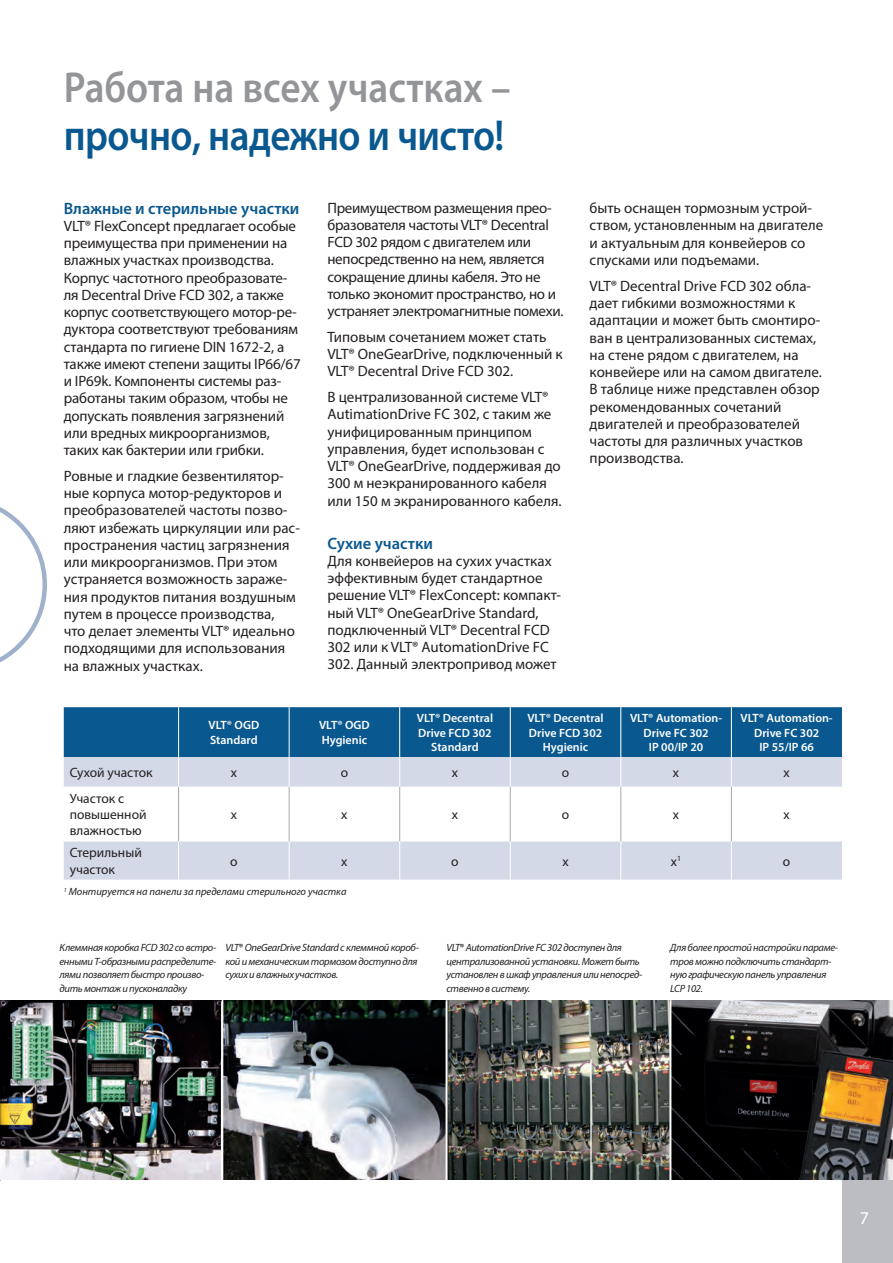
<style>
.page{position:relative;width:893px;height:1263px;background:#fff}
.page>*{position:absolute;margin:0;border:0;box-sizing:border-box;transform-origin:0 0}
.t1{font:600 43.5px "Myriad Pro";color:#939598;scale:.9 1}
.t2{font:600 43.5px "Myriad Pro";letter-spacing:-.015em;color:#09588f;scale:.9 1}
.t3{font:18px "Myriad Pro";color:#fff}
.t4{font:600 16.5px "Myriad Pro";color:#09588f}
.t5{font:15px/17.2px "Myriad Pro";color:#231f20}
.t6{font:15px/17.2px "Myriad Pro";letter-spacing:-.02em;color:#231f20}
.t7{font:13.5px/16.2px "Myriad Pro";color:#231f20}
.t8{font:600 12px/14.4px "Myriad Pro";color:#fff;text-align:center}
.t9{font:italic 10.5px/13.5px "Myriad Pro";letter-spacing:-.03em;color:#231f20}
.t10{font:italic 10.5px "Myriad Pro";color:#231f20}
.s1{font-weight:600;font-style:normal}
</style>
<div class="page">
<div style="left:842px;top:1179px;width:51px;height:84px;background:#bcbdc0"></div>
<svg style="left:0;top:507px;width:47px;height:156px"></svg>
<div style="left:64px;top:707px;width:778px;height:50px;background:#09588f"></div>
<div style="left:64px;top:757px;width:778px;height:123px;background:#d4d9e7"></div>
<svg style="left:64px;top:787px;width:778px;height:54px"></svg>
<hr style="left:178px;top:707px;width:1px;height:50px;background:#fff">
<hr style="left:289px;top:707px;width:1px;height:50px;background:#fff">
<hr style="left:399px;top:707px;width:1px;height:50px;background:#fff">
<hr style="left:510px;top:707px;width:1px;height:50px;background:#fff">
<hr style="left:620px;top:707px;width:1px;height:50px;background:#fff">
<hr style="left:731px;top:707px;width:1px;height:50px;background:#fff">
<hr style="left:178px;top:787px;width:1px;height:54px;background:#a8a9ad">
<hr style="left:289px;top:787px;width:1px;height:54px;background:#a8a9ad">
<hr style="left:178px;top:757px;width:1px;height:30px;background:#fff">
<hr style="left:289px;top:757px;width:1px;height:30px;background:#fff">
<hr style="left:178px;top:841px;width:1px;height:39px;background:#fff">
<hr style="left:289px;top:841px;width:1px;height:39px;background:#fff">
<hr style="left:399px;top:757px;width:1px;height:30px;background:#fff">
<hr style="left:510px;top:757px;width:1px;height:30px;background:#fff">
<hr style="left:399px;top:787px;width:1px;height:54px;background:#a8a9ad">
<hr style="left:510px;top:787px;width:1px;height:54px;background:#a8a9ad">
<hr style="left:399px;top:841px;width:1px;height:39px;background:#fff">
<hr style="left:510px;top:841px;width:1px;height:39px;background:#fff">
<hr style="left:620px;top:757px;width:1px;height:30px;background:#fff">
<hr style="left:731px;top:757px;width:1px;height:30px;background:#fff">
<hr style="left:620px;top:787px;width:1px;height:54px;background:#a8a9ad">
<hr style="left:731px;top:787px;width:1px;height:54px;background:#a8a9ad">
<hr style="left:620px;top:841px;width:1px;height:39px;background:#fff">
<hr style="left:731px;top:841px;width:1px;height:39px;background:#fff">
<img style="left:0;top:1001px;width:893px;height:178px">
<hr style="left:221px;top:1001px;width:2px;height:179px;background:#fff">
<hr style="left:446px;top:1001px;width:1px;height:179px;background:#fff">
<hr style="left:670px;top:1001px;width:1px;height:179px;background:#fff">
<h1 class="t1" style="left:64px;top:59px;width:498px">Работа на всех участках –</h1>
<h1 class="t2" style="left:64px;top:107px;width:491px">прочно, надежно и чисто!</h1>
<p class="t4" style="left:64px;top:198px;width:237px">Влажные и стерильные участки</p>
<p class="t5" style="left:64px;top:217px;width:239px">VLT® FlexConcept предлагает особые преимущества при применении на влажных участках производства.<br>Корпус частотного преобразовате&shy;ля Decentral Drive FCD 302, а также корпус соответствующего мотор-ре&shy;дуктора соответствуют требованиям стандарта по гигиене DIN 1672-2, а также имеют степени защиты IP66/67 и IP69k. Компоненты системы раз&shy;работаны таким образом, чтобы не допускать появления загрязнений или вредных микроорганизмов, таких как бактерии или грибки.</p>
<p class="t5" style="left:64px;top:467px;width:238px">Ровные и гладкие безвентилятор&shy;ные корпуса мотор-редукторов и преобразователей частоты позво&shy;ляют избежать циркуляции или рас&shy;пространения частиц загрязнения или микроорганизмов. При этом устраняется возможность зараже&shy;ния продуктов питания воздушным путем в процессе производства, что делает элементы VLT® идеально подходящими для использования на влажных участках.</p>
<p class="t6" style="left:327px;top:199px;width:237px">Преимуществом размещения прео&shy;бразователя частоты VLT® Decentral FCD 302 рядом с двигателем или непосредственно на нем, является сокращение длины кабеля. Это не только экономит пространство, но и устраняет электромагнитные помехи.</p>
<p class="t5" style="left:327px;top:328px;width:237px">Типовым сочетанием может стать<br>VLT® OneGearDrive, подключенный к<br>VLT® Decentral Drive FCD 302.</p>
<p class="t5" style="left:327px;top:388px;width:236px">В централизованной системе VLT®<br>AutimationDrive FC 302, с таким же унифицированным принципом управления, будет использован с<br>VLT® OneGearDrive, поддерживая до<br>300 м неэкранированного кабеля или 150 м экранированного кабеля.</p>
<p class="t4" style="left:327px;top:532px;width:107px">Сухие участки</p>
<p class="t5" style="left:327px;top:552px;width:235px">Для конвейеров на сухих участках эффективным будет стандартное решение VLT® FlexConcept: компакт&shy;ный VLT® OneGearDrive Standard, подключенный VLT® Decentral FCD 302 или к VLT® AutomationDrive FC 302. Данный электропривод может</p>
<p class="t5" style="left:590px;top:199px;width:235px">быть оснащен тормозным устрой&shy;ством, установленным на двигателе и актуальным для конвейеров со спусками или подъемами.</p>
<p class="t5" style="left:590px;top:277px;width:234px">VLT® Decentral Drive FCD 302 обла&shy;дает гибкими возможностями к адаптации и может быть смонтиро&shy;ван в централизованных системах, на стене рядом с двигателем, на конвейере или на самом двигателе.<br>В таблице ниже представлен обзор рекомендованных сочетаний двигателей и преобразователей частоты для различных участков производства.</p>
<p class="t8" style="left:209px;top:718px;width:52px;text-align:left">VLT® OGD<br>Standard</p>
<p class="t8" style="left:319px;top:718px;width:52px;text-align:left">VLT® OGD<br>Hygienic</p>
<p class="t8" style="left:417px;top:711px;width:78px">VLT® Decentral<br>Drive FCD 302<br>Standard</p>
<p class="t8" style="left:527px;top:711px;width:78px">VLT® Decentral<br>Drive FCD 302<br>Hygienic</p>
<p class="t8" style="left:630px;top:711px;width:94px">VLT® Automation-<br>Drive FC 302<br>IP 00/IP 20</p>
<p class="t8" style="left:741px;top:711px;width:94px">VLT® Automation-<br>Drive FC 302<br>IP 55/IP 66</p>
<p class="t7" style="left:70px;top:764px;width:84px">Сухой участок</p>
<p class="t7" style="left:231px;top:764px;width:8px">х</p>
<p class="t7" style="left:341px;top:764px;width:9px">о</p>
<p class="t7" style="left:452px;top:764px;width:8px">х</p>
<p class="t7" style="left:562px;top:764px;width:9px">о</p>
<p class="t7" style="left:673px;top:764px;width:8px">х</p>
<p class="t7" style="left:783px;top:764px;width:8px">х</p>
<p class="t7" style="left:70px;top:790px;width:78px">Участок с повышенной влажностью</p>
<p class="t7" style="left:231px;top:806px;width:8px">х</p>
<p class="t7" style="left:341px;top:806px;width:8px">х</p>
<p class="t7" style="left:452px;top:806px;width:8px">х</p>
<p class="t7" style="left:562px;top:806px;width:9px">о</p>
<p class="t7" style="left:673px;top:806px;width:8px">х</p>
<p class="t7" style="left:783px;top:806px;width:8px">х</p>
<p class="t7" style="left:70px;top:844px;width:74px">Стерильный участок</p>
<p class="t7" style="left:230px;top:853px;width:9px">о</p>
<p class="t7" style="left:341px;top:853px;width:8px">х</p>
<p class="t7" style="left:451px;top:853px;width:9px">о</p>
<p class="t7" style="left:562px;top:853px;width:8px">х</p>
<p class="t7" style="left:671px;top:853px;width:12px">х<sup>1</sup></p>
<p class="t7" style="left:783px;top:853px;width:9px">о</p>
<p class="t10" style="left:64px;top:885px;width:284px"><sup>1</sup> Монтируется на панели за пределами стерильного участка</p>
<p class="t9" style="left:60px;top:941px;width:158px">Клеммная коробка FCD 302 со встро&shy;енными Т-образными распределите&shy;лями позволяет быстро произво&shy;дить монтаж и пусконаладку</p>
<p class="t9" style="left:225px;top:941px;width:195px">VLT<span class="s1">®</span> OneGearDrive Standard с клеммной короб&shy;кой и механическим тормозом доступно для сухих и влажных участков.</p>
<p class="t9" style="left:446px;top:941px;width:197px">VLT<span class="s1">®</span> AutomationDrive FC 302 доступен для централизованной установки. Может быть установлен в шкаф управления или непосред&shy;ственно в систему.</p>
<p class="t9" style="left:670px;top:941px;width:169px">Для более простой настройки параме&shy;тров можно подключить стандарт&shy;ную графическую панель управления<br>LCP 102.</p>
<p class="t3" style="left:860px;top:1207px;width:11px">7</p>
</div>
